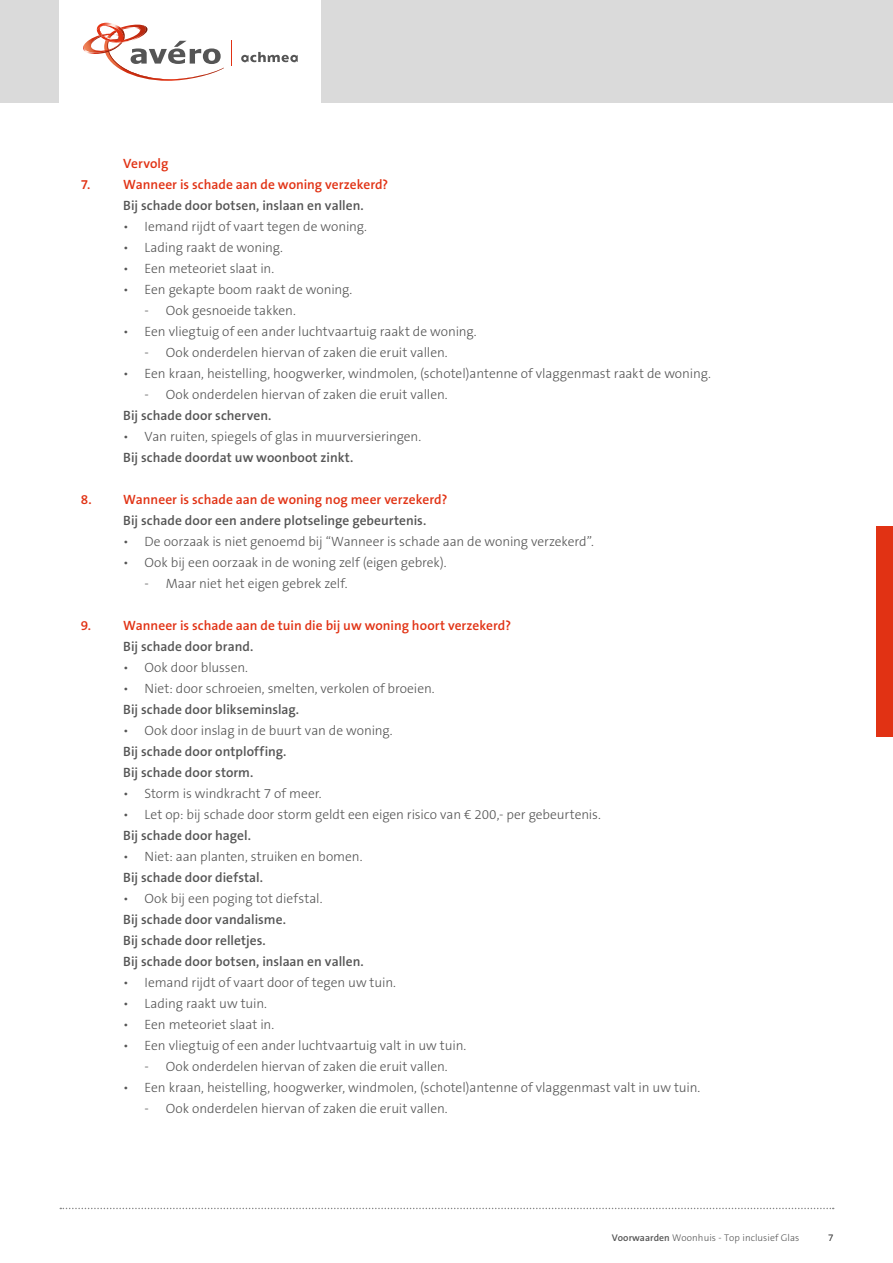
<style>
.page{position:relative;width:893px;height:1263px;background:#fff}
.page>*{position:absolute;margin:0;border:0;box-sizing:border-box;transform-origin:0 0}
.t1{font:300 13.5px "The Sans B3";letter-spacing:-.005em;color:#555}
.t2{font:600 13.5px/21px "The Sans B6";letter-spacing:.005em;color:#555}
.t3{font:600 13.5px "The Sans B6";color:#e13214}
.t4{font:300 9.75px "The Sans B3";letter-spacing:.005em;color:#555}
.s1{font-family:"The Sans B6";font-weight:600}
</style>
<div class="page">
<div style="left:0;top:0;width:893px;height:103px;background:#dadada"></div>
<div style="left:60px;top:0;width:261px;height:103px;background:#fff"></div>
<svg style="left:241px;top:52px;width:57px;height:10px"></svg>
<svg style="left:83px;top:22px;width:141px;height:59px"></svg>
<svg style="left:231px;top:41px;width:1px;height:25px"></svg>
<svg style="left:60px;top:1208px;width:774px;height:1px"></svg>
<div style="left:876px;top:526px;width:17px;height:211px;background:#e13214"></div>
<p class="t3" style="left:123px;top:156px;width:47px">Vervolg</p>
<p class="t3" style="left:81px;top:177px;width:11px">7.</p>
<p class="t3" style="left:123px;top:177px;width:267px">Wanneer is schade aan de woning verzekerd?</p>
<p class="t2" style="left:123px;top:196px;width:242px">Bij schade door botsen, inslaan en vallen.</p>
<p class="t1" style="left:123px;top:220px;width:245px">• Iemand rijdt of vaart tegen de woning.</p>
<p class="t1" style="left:123px;top:241px;width:161px">• Lading raakt de woning.</p>
<p class="t1" style="left:123px;top:262px;width:152px">• Een meteoriet slaat in.</p>
<p class="t1" style="left:123px;top:283px;width:231px">• Een gekapte boom raakt de woning.</p>
<p class="t1" style="left:145px;top:304px;width:153px">- Ook gesnoeide takken.</p>
<p class="t1" style="left:123px;top:325px;width:355px">• Een vliegtuig of een ander luchtvaartuig raakt de woning.</p>
<p class="t1" style="left:145px;top:346px;width:305px">- Ook onderdelen hiervan of zaken die eruit vallen.</p>
<p class="t1" style="left:123px;top:367px;width:589px">• Een kraan, heistelling, hoogwerker, windmolen, (schotel)antenne of vlaggenmast raakt de woning.</p>
<p class="t1" style="left:145px;top:388px;width:305px">- Ook onderdelen hiervan of zaken die eruit vallen.</p>
<p class="t2" style="left:123px;top:406px;width:150px">Bij schade door scherven.</p>
<p class="t1" style="left:123px;top:430px;width:299px">• Van ruiten, spiegels of glas in muurversieringen.</p>
<p class="t2" style="left:123px;top:448px;width:232px">Bij schade doordat uw woonboot zinkt.</p>
<p class="t3" style="left:81px;top:492px;width:368px">8. Wanneer is schade aan de woning nog meer verzekerd?</p>
<p class="t2" style="left:123px;top:511px;width:304px">Bij schade door een andere plotselinge gebeurtenis.</p>
<p class="t1" style="left:123px;top:535px;width:472px">• De oorzaak is niet genoemd bij “Wanneer is schade aan de woning verzekerd”.</p>
<p class="t1" style="left:123px;top:556px;width:325px">• Ook bij een oorzaak in de woning zelf (eigen gebrek).</p>
<p class="t1" style="left:145px;top:577px;width:204px">- Maar niet het eigen gebrek zelf.</p>
<p class="t3" style="left:81px;top:618px;width:432px">9. Wanneer is schade aan de tuin die bij uw woning hoort verzekerd?</p>
<p class="t2" style="left:123px;top:637px;width:132px">Bij schade door brand.</p>
<p class="t1" style="left:123px;top:661px;width:126px">• Ook door blussen.</p>
<p class="t1" style="left:123px;top:682px;width:313px">• Niet: door schroeien, smelten, verkolen of broeien.</p>
<p class="t2" style="left:123px;top:700px;width:177px">Bij schade door blikseminslag.</p>
<p class="t1" style="left:123px;top:724px;width:271px">• Ook door inslag in de buurt van de woning.</p>
<p class="t2" style="left:123px;top:742px;width:165px">Bij schade door ontploffing.<br>Bij schade door storm.</p>
<p class="t1" style="left:123px;top:787px;width:200px">• Storm is windkracht 7 of meer.</p>
<p class="t1" style="left:123px;top:808px;width:479px">• Let op: bij schade door storm geldt een eigen risico van € 200,- per gebeurtenis.</p>
<p class="t2" style="left:123px;top:826px;width:129px">Bij schade door hagel.</p>
<p class="t1" style="left:123px;top:850px;width:241px">• Niet: aan planten, struiken en bomen.</p>
<p class="t2" style="left:123px;top:868px;width:141px">Bij schade door diefstal.</p>
<p class="t1" style="left:123px;top:892px;width:201px">• Ook bij een poging tot diefstal.</p>
<p class="t2" style="left:123px;top:910px;width:242px">Bij schade door vandalisme.<br>Bij schade door relletjes.<br>Bij schade door botsen, inslaan en vallen.</p>
<p class="t1" style="left:123px;top:976px;width:274px">• Iemand rijdt of vaart door of tegen uw tuin.</p>
<p class="t1" style="left:123px;top:997px;width:145px">• Lading raakt uw tuin.</p>
<p class="t1" style="left:123px;top:1018px;width:152px">• Een meteoriet slaat in.</p>
<p class="t1" style="left:123px;top:1039px;width:344px">• Een vliegtuig of een ander luchtvaartuig valt in uw tuin.</p>
<p class="t1" style="left:145px;top:1060px;width:305px">- Ook onderdelen hiervan of zaken die eruit vallen.</p>
<p class="t1" style="left:123px;top:1081px;width:579px">• Een kraan, heistelling, hoogwerker, windmolen, (schotel)antenne of vlaggenmast valt in uw tuin.</p>
<p class="t1" style="left:145px;top:1102px;width:305px">- Ook onderdelen hiervan of zaken die eruit vallen.</p>
<p class="t4" style="left:612px;top:1233px;width:189px"><span class="s1">Voorwaarden</span> Woonhuis - Top inclusief Glas</p>
<p class="t4" style="left:828px;top:1233px;width:7px">7</p>
</div>
